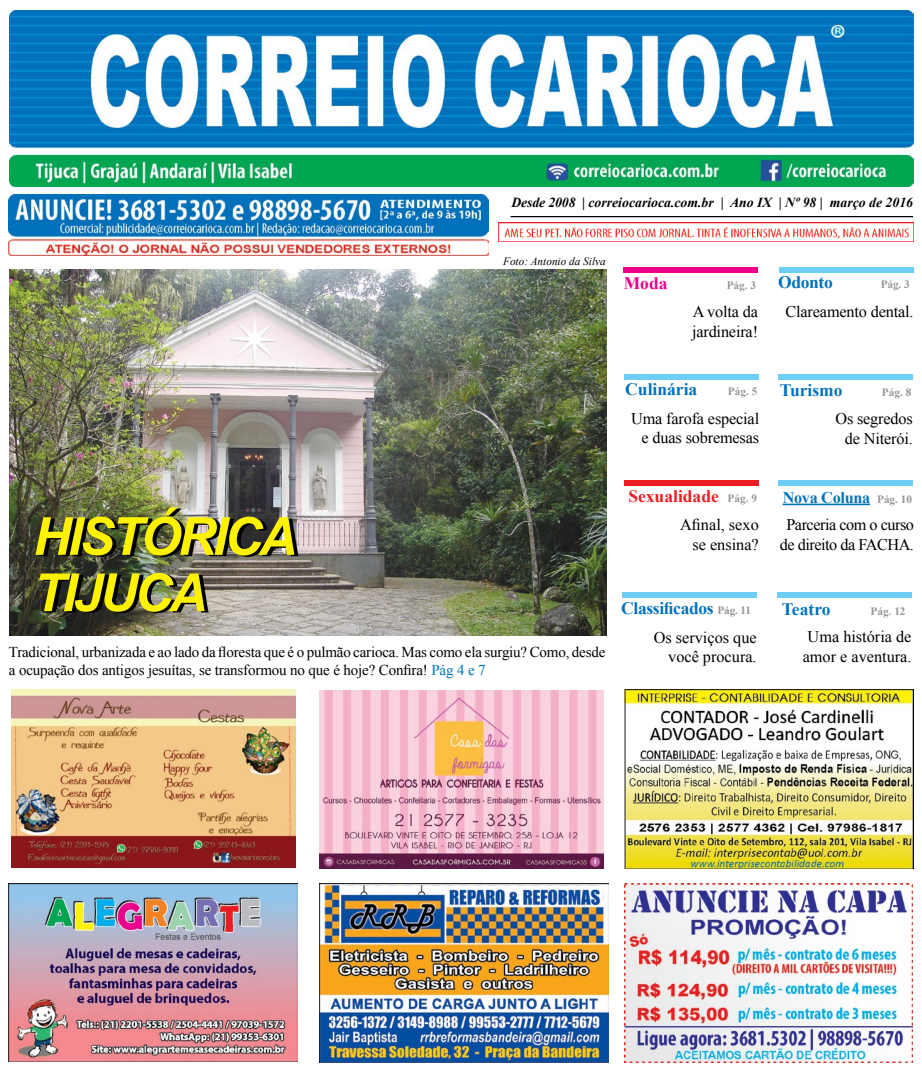
<style>
.page{position:relative;width:922px;height:1071px;background:#fff}
.page>*{position:absolute;margin:0;border:0;box-sizing:border-box;transform-origin:0 0}
.t1{font:italic 700 52.5px/56.2px "Arial";letter-spacing:-.06em;color:#fff200}
.t2{font:700 17.5px "Times New Roman";letter-spacing:-.02em;color:#0072bc}
.t3{font:700 17.5px "Times New Roman";color:#0072bc}
.t4{font:700 17.5px "Times New Roman";color:#ed1d24}
.t5{font:700 17.5px "Times New Roman";color:#ec008c}
.t6{font:16.25px/19.5px "Times New Roman";letter-spacing:-.01em;color:#000;text-align:right}
.t7{font:16.25px/19.5px "Times New Roman";letter-spacing:-.03em;color:#000;text-align:center}
.t8{font:700 16.25px "Times New Roman";letter-spacing:-.02em;color:#0072bc}
.t9{font:15px/18px "Times New Roman";letter-spacing:-.01em;color:#000}
.t10{font:italic 700 13.75px "Times New Roman";color:#000}
.t11{font:700 11.25px "Times New Roman";color:#939598}
.t12{font:italic 11.25px "Times New Roman";color:#000}
.s1{color:#0072bc}
.s2{font-size:11.25px;color:#939598}
</style>
<div class="page">
<img style="left:9px;top:269px;width:597px;height:366px">
<hr style="left:510px;top:216px;width:402px;height:1px;background:#000">
<div style="left:623px;top:267px;width:135px;height:5px;background:#ec008c"></div>
<div style="left:624px;top:374px;width:134px;height:6px;background:#6dcff6"></div>
<div style="left:624px;top:480px;width:134px;height:6px;background:#ed1d24"></div>
<div style="left:778px;top:267px;width:135px;height:5px;background:#6dcff6"></div>
<div style="left:778px;top:480px;width:134px;height:6px;background:#6dcff6"></div>
<hr style="left:782px;top:503px;width:87px;height:2px;background:#0072bc">
<div style="left:778px;top:374px;width:134px;height:6px;background:#6dcff6"></div>
<img style="left:9px;top:194px;width:479px;height:61px">
<div style="left:621px;top:592px;width:135px;height:6px;background:#6dcff6"></div>
<div style="left:777px;top:592px;width:135px;height:6px;background:#6dcff6"></div>
<img style="left:9px;top:10px;width:904px;height:176px">
<img style="left:498px;top:223px;width:415px;height:19px">
<img style="left:320px;top:883px;width:288px;height:178px">
<img style="left:624px;top:689px;width:289px;height:178px">
<img style="left:624px;top:883px;width:288px;height:178px">
<img style="left:9px;top:883px;width:288px;height:178px">
<img style="left:320px;top:690px;width:283px;height:177px">
<img style="left:12px;top:689px;width:283px;height:177px">
<p class="t10" style="left:511px;top:193px;width:403px">Desde 2008 | correiocarioca.com.br | Ano IX | Nº 98 | março de 2016</p>
<p class="t12" style="left:503px;top:254px;width:104px">Foto: Antonio da Silva</p>
<p class="t5" style="left:623px;top:271px;width:45px">Moda</p>
<p class="t11" style="left:726px;top:277px;width:31px">Pág. 3</p>
<p class="t6" style="left:691px;top:301px;width:68px;text-align:left">A volta da jardineira!</p>
<p class="t3" style="left:625px;top:377px;width:73px">Culinária</p>
<p class="t11" style="left:727px;top:383px;width:31px">Pág. 5</p>
<p class="t6" style="left:631px;top:408px;width:129px">Uma farofa especial e duas sobremesas</p>
<p class="t2" style="left:778px;top:270px;width:56px">Odonto</p>
<p class="t11" style="left:880px;top:277px;width:30px">Pág. 3</p>
<p class="t6" style="left:785px;top:301px;width:129px">Clareamento dental.</p>
<p class="t3" style="left:779px;top:377px;width:64px">Turismo</p>
<p class="t11" style="left:881px;top:384px;width:31px">Pág. 8</p>
<p class="t6" style="left:835px;top:408px;width:79px;text-align:center">Os segredos de Niterói.</p>
<h1 class="t1" style="left:33px;top:509px;width:265px">HISTÓRICA<br>TIJUCA</h1>
<p class="t9" style="left:9px;top:642px;width:598px">Tradicional, urbanizada e ao lado da floresta que é o pulmão carioca. Mas como ela surgiu? Como, desde a ocupação dos antigos jesuítas, se transformou no que é hoje? Confira! <span class="s1">Pág 4 e 7</span></p>
<p class="t4" style="left:628px;top:483px;width:130px">Sexualidade <span class="s2">Pág. 9</span></p>
<p class="t6" style="left:680px;top:514px;width:80px">Afinal, sexo se ensina?</p>
<p class="t8" style="left:782px;top:486px;width:131px">Nova Coluna <span class="s2">Pág. 10</span></p>
<p class="t7" style="left:779px;top:514px;width:135px">Parceria com o curso de direito da FACHA.</p>
<p class="t2" style="left:621px;top:596px;width:131px">Classificados <span class="s2">Pág. 11</span></p>
<p class="t2" style="left:781px;top:596px;width:50px">Teatro</p>
<p class="t11" style="left:870px;top:603px;width:36px">Pág. 12</p>
<p class="t6" style="left:653px;top:627px;width:104px">Os serviços que você procura.</p>
<p class="t6" style="left:802px;top:626px;width:110px;text-align:center">Uma história de amor e aventura.</p>
</div>
